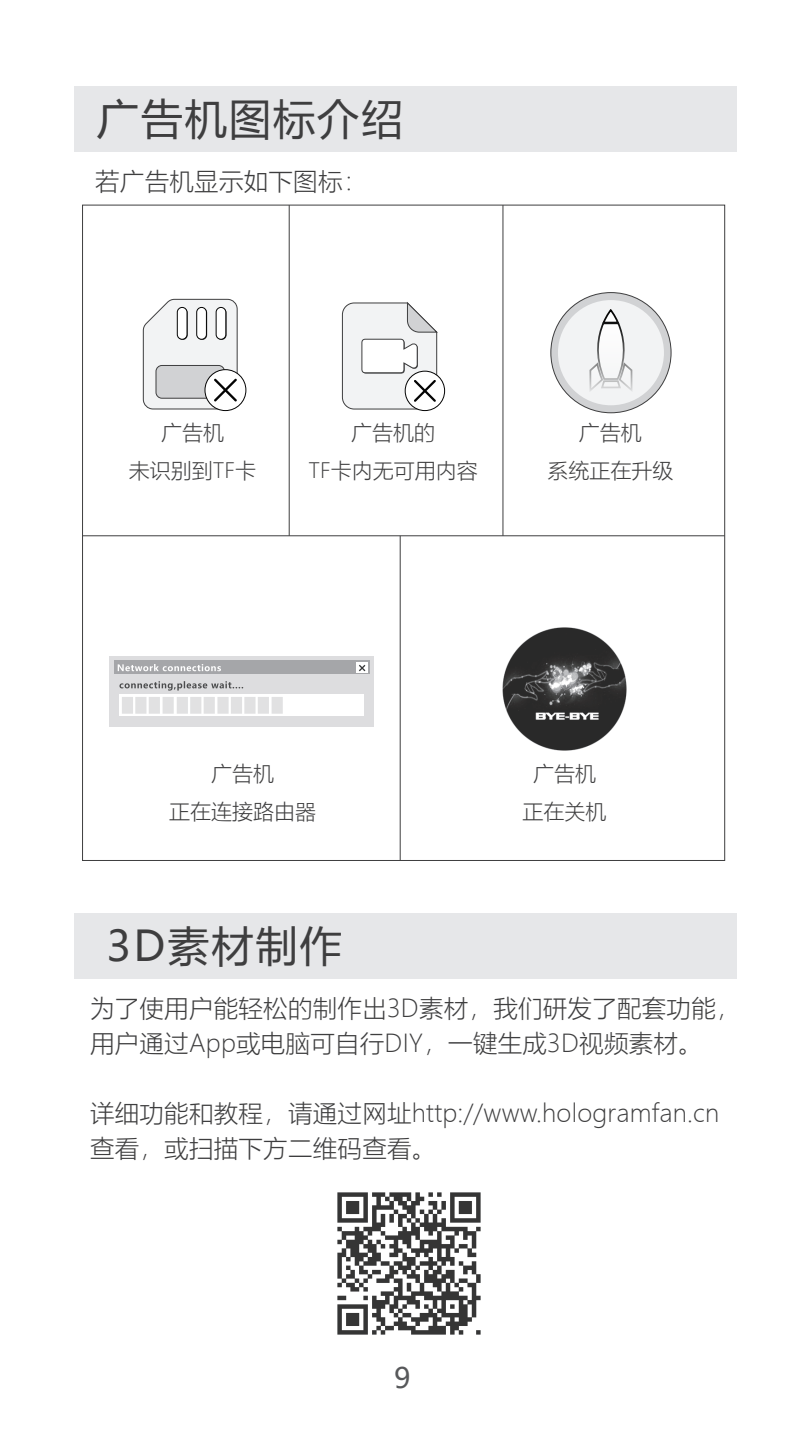
<style>
.page{position:relative;width:804px;height:1449px;background:#fff}
.page>*{position:absolute;margin:0;border:0;box-sizing:border-box;transform-origin:0 0}
.t1{font:42px "Microsoft Ya Hei";letter-spacing:.05em;color:#3e3e3f}
.t2{font:28px "Microsoft Ya Hei";color:#57585a}
.t3{font:300 24.5px/35px "Microsoft Ya Hei";letter-spacing:.01em;color:#3e3e3f}
.t4{font:300 21px/38.5px "Microsoft Ya Hei";color:#3e3e3f;text-align:center}
</style>
<div class="page">
<div style="left:74px;top:913px;width:663px;height:66px;background:#e6e7e9"></div>
<div style="left:74px;top:86px;width:663px;height:66px;background:#e6e7e9"></div>
<img style="left:337px;top:1192px;width:144px;height:143px">
<hr style="left:82px;top:535px;width:642px;height:1px;background:#3e3e3f">
<hr style="left:288px;top:205px;width:2px;height:331px;background:#3e3e3f">
<hr style="left:502px;top:205px;width:1px;height:331px;background:#3e3e3f">
<hr style="left:399px;top:536px;width:2px;height:324px;background:#3e3e3f">
<div style="left:204px;top:369px;width:42px;height:42px;border:1px solid #030303;border-radius:50%"></div>
<svg style="left:142px;top:298px;width:96px;height:112px"></svg>
<div style="left:216px;top:307px;width:10px;height:33px;background:#fff;border:1px solid #030303;border-radius:5px"></div>
<div style="left:196px;top:307px;width:11px;height:33px;background:#fff;border:1px solid #030303;border-radius:5px"></div>
<div style="left:177px;top:307px;width:10px;height:33px;background:#fff;border:1px solid #030303;border-radius:5px"></div>
<div style="left:405px;top:371px;width:40px;height:40px;border:1px solid #030303;border-radius:50%"></div>
<svg style="left:341px;top:302px;width:98px;height:108px"></svg>
<svg style="left:551px;top:292px;width:120px;height:121px;background:#c4c5c7"></svg>
<div style="left:558px;top:300px;width:106px;height:105px;background:#f2f3f4;border-radius:50%"></div>
<svg style="left:589px;top:309px;width:43px;height:82px"></svg>
<img style="left:502px;top:627px;width:125px;height:124px">
<div style="left:110px;top:656px;width:263px;height:70px;background:#dddddf"></div>
<img style="left:114px;top:674px;width:256px;height:48px">
<img style="left:120px;top:694px;width:243px;height:21px">
<div style="left:114px;top:660px;width:256px;height:14px;background:#a5a6a9"></div>
<img style="left:118px;top:664px;width:103px;height:7px">
<img style="left:154px;top:681px;width:77px;height:7px">
<img style="left:122px;top:697px;width:161px;height:16px">
<svg style="left:356px;top:662px;width:12px;height:10px"></svg>
<h1 class="t1" style="left:97px;top:90px;width:308px">广告机图标介绍</h1>
<p class="t3" style="left:95px;top:163px;width:273px">若广告机显示如下图标：</p>
<p class="t4" style="left:129px;top:413px;width:129px">广告机<br>未识别到TF卡</p>
<p class="t4" style="left:308px;top:413px;width:171px">广告机的<br>TF卡内无可用内容</p>
<p class="t4" style="left:547px;top:413px;width:127px">广告机<br>系统正在升级</p>
<p class="t4" style="left:169px;top:753px;width:148px">广告机<br>正在连接路由器</p>
<p class="t4" style="left:522px;top:753px;width:85px">广告机正在关机</p>
<h1 class="t1" style="left:107px;top:917px;width:237px">3D素材制作</h1>
<p class="t3" style="left:90px;top:990px;width:652px">为了使用户能轻松的制作出3D素材，我们研发了配套功能，用户通过App或电脑可自行DIY，一键生成3D视频素材。</p>
<p class="t3" style="left:90px;top:1095px;width:631px">详细功能和教程，请通过网址http://www.hologramfan.cn查看，或扫描下方二维码查看。</p>
<p class="t2" style="left:394px;top:1358px;width:18px">9</p>
</div>
